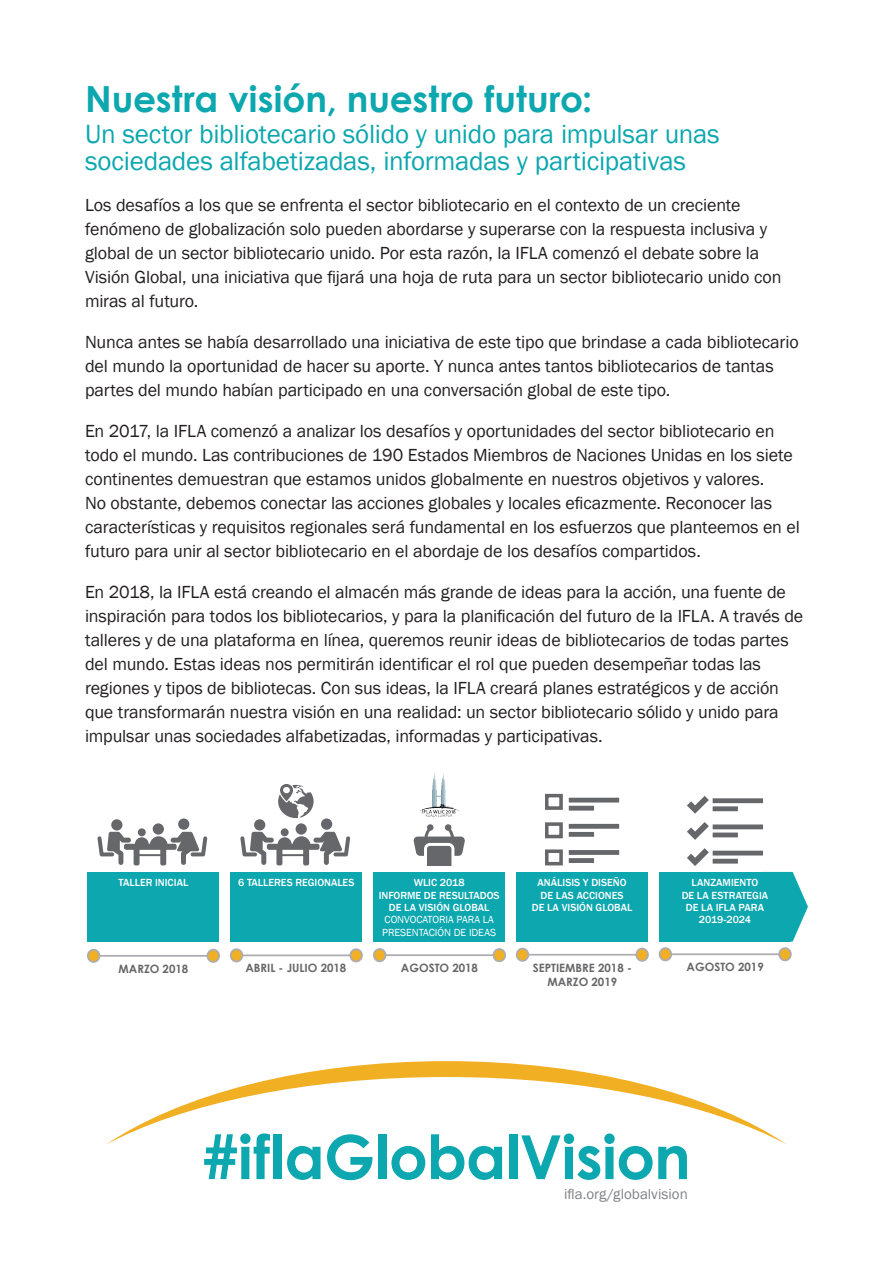
<style>
.page{position:relative;width:893px;height:1263px;background:#fff}
.page>*{position:absolute;margin:0;border:0;box-sizing:border-box;transform-origin:0 0}
.Heading{font:700 36px "Century Gothic";color:#0ca7af}
.Subhead{font:27px/27px "Franklin Gothic";letter-spacing:-.01em;color:#0ca7af}
.back_cover{font:18px/24px "Franklin Gothic";letter-spacing:-.01em;color:#231f20}
.Body_text{font:15px "Franklin Gothic";color:#808285}
.t1{font:700 11.55px/13.8px "Century Gothic";color:#67676a;text-align:center}
.t2{font:500 10.65px/12.3px "Franklin Gothic";color:#fff;text-align:center}
.s1{font-weight:400}
</style>
<div class="page">
<div style="left:713px;top:798px;width:50px;height:5px;background:#66676a"></div>
<div style="left:713px;top:806px;width:25px;height:5px;background:#66676a"></div>
<div style="left:713px;top:824px;width:50px;height:5px;background:#66676a"></div>
<div style="left:713px;top:832px;width:25px;height:5px;background:#66676a"></div>
<hr style="left:713px;top:851px;width:50px;height:4px;background:#66676a">
<hr style="left:713px;top:859px;width:25px;height:4px;background:#66676a">
<svg style="left:687px;top:796px;width:22px;height:18px"></svg>
<svg style="left:687px;top:822px;width:22px;height:18px"></svg>
<svg style="left:687px;top:848px;width:22px;height:18px"></svg>
<hr style="left:569px;top:798px;width:50px;height:4px;background:#66676a">
<hr style="left:569px;top:806px;width:25px;height:4px;background:#66676a">
<div style="left:569px;top:824px;width:50px;height:5px;background:#66676a"></div>
<div style="left:569px;top:832px;width:25px;height:5px;background:#66676a"></div>
<div style="left:569px;top:850px;width:50px;height:5px;background:#66676a"></div>
<div style="left:569px;top:858px;width:25px;height:5px;background:#66676a"></div>
<div style="left:545px;top:794px;width:18px;height:16px;border:4px solid #67676a"></div>
<div style="left:545px;top:822px;width:18px;height:16px;border:4px solid #67676a"></div>
<div style="left:545px;top:849px;width:18px;height:16px;border:4px solid #67676a"></div>
<div style="left:88px;top:872px;width:131px;height:69px;background:#0ca7af"></div>
<div style="left:231px;top:872px;width:131px;height:69px;background:#0ca7af"></div>
<div style="left:373px;top:872px;width:132px;height:69px;background:#0ca7af"></div>
<div style="left:516px;top:872px;width:132px;height:69px;background:#0ca7af"></div>
<hr style="left:236px;top:954px;width:120px;height:2px;background:#acadb1">
<div style="left:231px;top:949px;width:11px;height:12px;background:#f1af24;border-radius:50%"></div>
<div style="left:230px;top:948px;width:13px;height:14px;border:2px solid #acadb1;border-radius:50%"></div>
<div style="left:350px;top:949px;width:12px;height:12px;background:#f1af24;border-radius:50%"></div>
<div style="left:349px;top:948px;width:14px;height:14px;border:2px solid #acadb1;border-radius:50%"></div>
<hr style="left:93px;top:955px;width:120px;height:2px;background:#acadb1">
<div style="left:88px;top:950px;width:11px;height:12px;background:#f1af24;border-radius:50%"></div>
<div style="left:87px;top:949px;width:13px;height:14px;border:2px solid #acadb1;border-radius:50%"></div>
<div style="left:207px;top:950px;width:12px;height:12px;background:#f1af24;border-radius:50%"></div>
<div style="left:207px;top:949px;width:13px;height:14px;border:2px solid #acadb1;border-radius:50%"></div>
<hr style="left:522px;top:954px;width:120px;height:1px;background:#acadb1">
<div style="left:517px;top:948px;width:11px;height:13px;background:#f1af24;border-radius:50%"></div>
<div style="left:516px;top:948px;width:13px;height:14px;border:2px solid #acadb1;border-radius:50%"></div>
<div style="left:636px;top:948px;width:12px;height:13px;background:#f1af24;border-radius:50%"></div>
<div style="left:635px;top:948px;width:14px;height:14px;border:2px solid #acadb1;border-radius:50%"></div>
<hr style="left:379px;top:954px;width:120px;height:2px;background:#acadb1">
<div style="left:374px;top:949px;width:11px;height:12px;background:#f1af24;border-radius:50%"></div>
<div style="left:373px;top:948px;width:13px;height:14px;border:2px solid #acadb1;border-radius:50%"></div>
<div style="left:493px;top:949px;width:12px;height:12px;background:#f1af24;border-radius:50%"></div>
<div style="left:493px;top:948px;width:13px;height:14px;border:2px solid #acadb1;border-radius:50%"></div>
<hr style="left:664px;top:953px;width:121px;height:2px;background:#acadb1">
<div style="left:660px;top:948px;width:11px;height:12px;background:#f1af24;border-radius:50%"></div>
<div style="left:659px;top:947px;width:13px;height:14px;border:2px solid #acadb1;border-radius:50%"></div>
<div style="left:779px;top:948px;width:12px;height:12px;background:#f1af24;border-radius:50%"></div>
<div style="left:778px;top:947px;width:14px;height:14px;border:2px solid #acadb1;border-radius:50%"></div>
<svg style="left:414px;top:824px;width:51px;height:41px"></svg>
<img style="left:420px;top:773px;width:39px;height:44px">
<div style="left:111px;top:819px;width:11px;height:11px;background:#66676a;border-radius:50%"></div>
<div style="left:178px;top:818px;width:11px;height:12px;background:#66676a;border-radius:50%"></div>
<svg style="left:98px;top:832px;width:109px;height:33px"></svg>
<div style="left:138px;top:828px;width:8px;height:8px;background:#66676a;border-radius:50%"></div>
<div style="left:153px;top:823px;width:11px;height:12px;background:#66676a;border-radius:50%"></div>
<svg style="left:278px;top:784px;width:36px;height:34px"></svg>
<svg style="left:791px;top:872px;width:17px;height:69px"></svg>
<div style="left:659px;top:872px;width:132px;height:69px;background:#0ca7af"></div>
<div style="left:254px;top:819px;width:11px;height:11px;background:#66676a;border-radius:50%"></div>
<div style="left:321px;top:818px;width:11px;height:12px;background:#66676a;border-radius:50%"></div>
<svg style="left:240px;top:832px;width:110px;height:33px"></svg>
<div style="left:281px;top:828px;width:8px;height:8px;background:#66676a;border-radius:50%"></div>
<div style="left:296px;top:823px;width:11px;height:12px;background:#66676a;border-radius:50%"></div>
<svg style="left:106px;top:1061px;width:681px;height:84px"></svg>
<svg style="left:204px;top:1133px;width:66px;height:46px"></svg>
<div style="left:273px;top:1134px;width:9px;height:45px;background:#0ca7af"></div>
<svg style="left:287px;top:1146px;width:34px;height:34px"></svg>
<svg style="left:327px;top:1134px;width:45px;height:46px"></svg>
<div style="left:378px;top:1134px;width:8px;height:45px;background:#0ca7af"></div>
<svg style="left:391px;top:1146px;width:34px;height:34px"></svg>
<svg style="left:431px;top:1134px;width:71px;height:46px"></svg>
<div style="left:509px;top:1134px;width:8px;height:45px;background:#0ca7af"></div>
<svg style="left:521px;top:1133px;width:166px;height:47px"></svg>
<p class="Heading" style="left:85px;top:72px;width:509px">Nuestra visión, nuestro futuro:</p>
<p class="Subhead" style="left:85px;top:121px;width:636px">Un sector bibliotecario sólido y unido para impulsar unas sociedades alfabetizadas, informadas y participativas</p>
<p class="back_cover" style="left:85px;top:194px;width:698px">Los desafíos a los que se enfrenta el sector bibliotecario en el contexto de un creciente fenómeno de globalización solo pueden abordarse y superarse con la respuesta inclusiva y global de un sector bibliotecario unido. Por esta razón, la IFLA comenzó el debate sobre la Visión Global, una iniciativa que fijará una hoja de ruta para un sector bibliotecario unido con miras al futuro.</p>
<p class="back_cover" style="left:85px;top:331px;width:715px">Nunca antes se había desarrollado una iniciativa de este tipo que brindase a cada bibliotecario del mundo la oportunidad de hacer su aporte. Y nunca antes tantos bibliotecarios de tantas partes del mundo habían participado en una conversación global de este tipo.</p>
<p class="back_cover" style="left:85px;top:420px;width:716px">En 2017, la IFLA comenzó a analizar los desafíos y oportunidades del sector bibliotecario en todo el mundo. Las contribuciones de 190 Estados Miembros de Naciones Unidas en los siete continentes demuestran que estamos unidos globalmente en nuestros objetivos y valores.<br>No obstante, debemos conectar las acciones globales y locales eficazmente. Reconocer las características y requisitos regionales será fundamental en los esfuerzos que planteemos en el futuro para unir al sector bibliotecario en el abordaje de los desafíos compartidos.</p>
<p class="back_cover" style="left:85px;top:581px;width:720px">En 2018, la IFLA está creando el almacén más grande de ideas para la acción, una fuente de inspiración para todos los bibliotecarios, y para la planificación del futuro de la IFLA. A través de talleres y de una plataforma en línea, queremos reunir ideas de bibliotecarios de todas partes del mundo. Estas ideas nos permitirán identificar el rol que pueden desempeñar todas las regiones y tipos de bibliotecas. Con sus ideas, la IFLA creará planes estratégicos y de acción que transformarán nuestra visión en una realidad: un sector bibliotecario sólido y unido para impulsar unas sociedades alfabetizadas, informadas y participativas.</p>
<p class="t2" style="left:119px;top:877px;width:71px">TALLER INICIAL</p>
<p class="t2" style="left:238px;top:877px;width:118px">6 TALLERES REGIONALES</p>
<p class="t2" style="left:379px;top:877px;width:122px">WLIC 2018<br>INFORME DE RESULTADOS<br>DE LA VISIÓN GLOBAL<br><span class="s1">CONVOCATORIA PARA LA<br>PRESENTACIÓN DE IDEAS</span></p>
<p class="t2" style="left:532px;top:877px;width:102px">ANÁLISIS Y DISEÑO<br>DE LAS ACCIONES<br>DE LA VISIÓN GLOBAL</p>
<p class="t1" style="left:119px;top:962px;width:71px">MARZO 2018</p>
<p class="t1" style="left:245px;top:961px;width:103px">ABRIL - JULIO 2018</p>
<p class="t1" style="left:401px;top:960px;width:79px">AGOSTO 2018</p>
<p class="t1" style="left:533px;top:960px;width:100px">SEPTIEMBRE 2018 -<br>MARZO 2019</p>
<p class="t1" style="left:687px;top:959px;width:79px">AGOSTO 2019</p>
<p class="t2" style="left:682px;top:877px;width:88px">LANZAMIENTO<br>DE LA ESTRATEGIA<br>DE LA IFLA PARA<br>2019-2024</p>
<p class="Body_text" style="left:564px;top:1185px;width:125px">ifla.org/globalvision</p>
</div>
